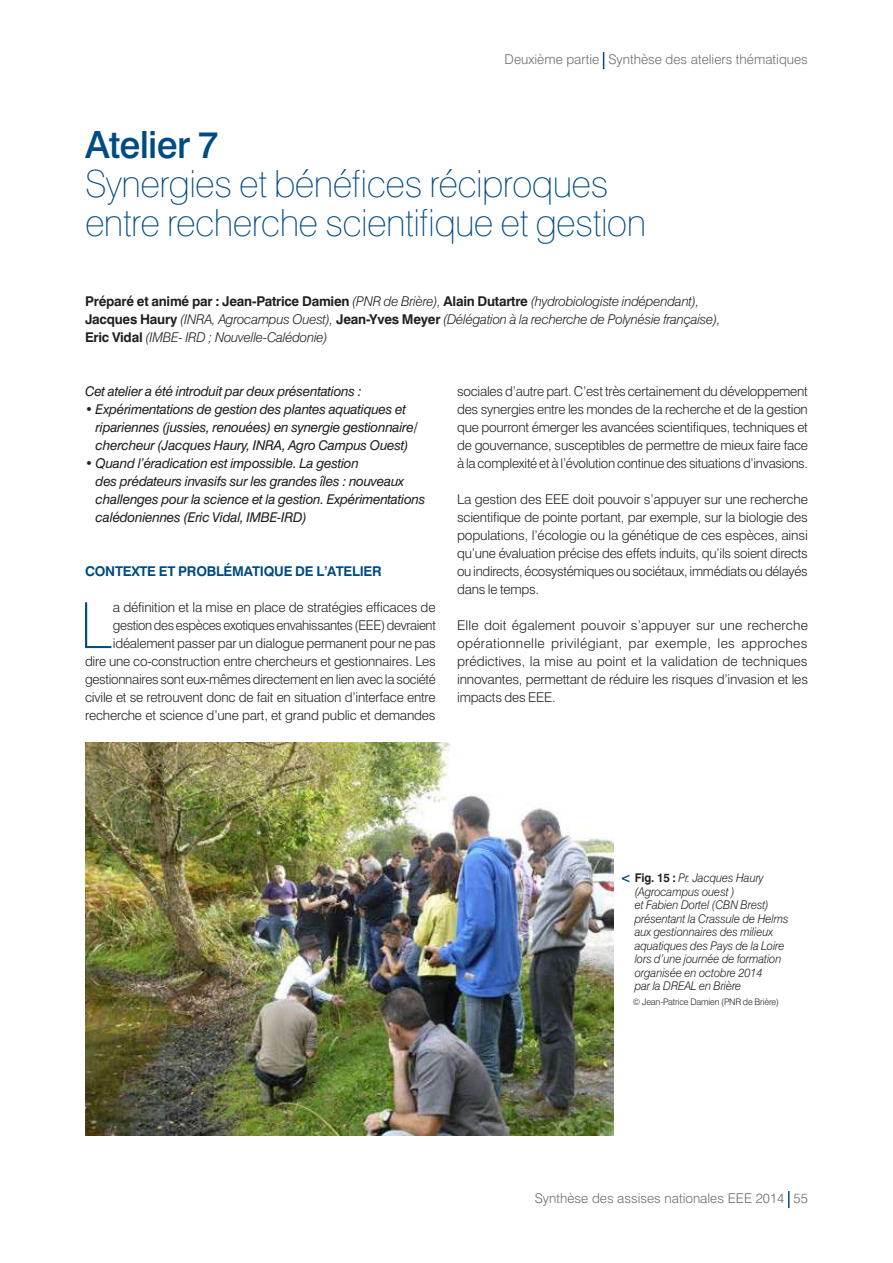
<style>
.page{position:relative;width:893px;height:1263px;background:#fff}
.page>*{position:absolute;margin:0;border:0;box-sizing:border-box;transform-origin:0 0}
.t1{font:100 63.6px "Swiss 721 BT";color:#004b82}
.t2{font:100 37.5px/39px "Swiss 721 BT";letter-spacing:-.02em;color:#004b82}
.t3{font:500 37.5px "Swiss 721 BT";letter-spacing:-.02em;color:#004b82}
.t4{font:300 13.5px/18px "Swiss 721 BT";letter-spacing:-.02em;color:#231f20;text-align:justify}
.t5{font:italic 13.5px/18px "Swiss 721 BT";letter-spacing:-.02em;color:#231f20}
.t6{font:italic 300 13.5px/18px "Swiss 721 BT";letter-spacing:-.02em;color:#231f20}
.t7{font:300 13.5px "Swiss 721 BT";color:#6c6d70}
.t8{font:700 13.5px "Swiss 721 BT";letter-spacing:-.02em;color:#004b82}
.t9{font:italic 300 12px/13.5px "Swiss 721 BT";letter-spacing:-.01em;color:#231f20;scale:.95 1}
.t10{font:300 9px "Swiss 721 BT";letter-spacing:-.02em;color:#231f20}
.s1{font-weight:700;font-style:normal}
</style>
<div class="page">
<svg style="left:788px;top:1191px;width:2px;height:17px"></svg>
<svg style="left:603px;top:52px;width:1px;height:17px"></svg>
<img style="left:85px;top:743px;width:528px;height:392px">
<svg style="left:622px;top:875px;width:7px;height:7px"></svg>
<p class="t7" style="left:505px;top:51px;width:305px">Deuxième partie Synthèse des ateliers thématiques</p>
<h2 class="t3" style="left:85px;top:122px;width:135px">Atelier 7</h2>
<h2 class="t2" style="left:85px;top:164px;width:563px">Synergies et bénéfices réciproques entre recherche scientifique et gestion</h2>
<p class="t6" style="left:85px;top:292px;width:637px"><span class="s1">Préparé et animé par : Jean-Patrice Damien</span> (PNR de Brière), <span class="s1">Alain Dutartre</span> (hydrobiologiste indépendant),<br><span class="s1">Jacques Haury</span> (INRA, Agrocampus Ouest), <span class="s1">Jean-Yves Meyer</span> (Délégation à la recherche de Polynésie française),<br><span class="s1">Eric Vidal</span> (IMBE- IRD ; Nouvelle-Calédonie)</p>
<p class="t5" style="left:85px;top:382px;width:278px">Cet atelier a été introduit par deux présentations :</p>
<p class="t5" style="left:96px;top:400px;width:324px;text-indent:-11px">• Expérimentations de gestion des plantes aquatiques et ripariennes (jussies, renouées) en synergie gestionnaire/ chercheur (Jacques Haury, INRA, Agro Campus Ouest)</p>
<p class="t5" style="left:96px;top:454px;width:331px;text-indent:-11px">• Quand l’éradication est impossible. La gestion<br>des prédateurs invasifs sur les grandes îles : nouveaux challenges pour la science et la gestion. Expérimentations calédoniennes (Eric Vidal, IMBE-IRD)</p>
<p class="t8" style="left:85px;top:563px;width:298px">CONTEXTE ET PROBLÉMATIQUE DE L’ATELIER</p>
<h1 class="t1" style="left:80px;top:587px;width:34px">L</h1>
<p class="t4" style="left:85px;top:598px;width:352px;text-align:right">a définition et la mise en place de stratégies efficaces de gestion des espèces exotiques envahissantes (EEE) devraient idéalement passer par un dialogue permanent pour ne pas<br>dire une co-construction entre chercheurs et gestionnaires. Les gestionnaires sont eux-mêmes directement en lien avec la société civile et se retrouvent donc de fait en situation d’interface entre recherche et science d’une part, et grand public et demandes</p>
<p class="t4" style="left:457px;top:382px;width:352px">sociales d’autre part. C’est très certainement du développement des synergies entre les mondes de la recherche et de la gestion que pourront émerger les avancées scientifiques, techniques et de gouvernance, susceptibles de permettre de mieux faire face à la complexité et à l’évolution continue des situations d’invasions.</p>
<p class="t4" style="left:457px;top:490px;width:352px">La gestion des EEE doit pouvoir s’appuyer sur une recherche scientifique de pointe portant, par exemple, sur la biologie des populations, l’écologie ou la génétique de ces espèces, ainsi qu’une évaluation précise des effets induits, qu’ils soient directs ou indirects, écosystémiques ou sociétaux, immédiats ou délayés dans le temps.</p>
<p class="t4" style="left:457px;top:616px;width:352px">Elle doit également pouvoir s’appuyer sur une recherche opérationnelle privilégiant, par exemple, les approches prédictives, la mise au point et la validation de techniques innovantes, permettant de réduire les risques d’invasion et les impacts des EEE.</p>
<p class="t9" style="left:635px;top:871px;width:163px"><span class="s1">Fig. 15 :</span> Pr. Jacques Haury (Agrocampus ouest )<br>et Fabien Dortel (CBN Brest) présentant la Crassule de Helms aux gestionnaires des milieux aquatiques des Pays de la Loire lors d’une journée de formation organisée en octobre 2014<br>par la DREAL en Brière</p>
<p class="t10" style="left:633px;top:997px;width:148px">© Jean-Patrice Damien (PNR de Brière)</p>
<p class="t7" style="left:535px;top:1190px;width:275px">Synthèse des assises nationales EEE 2014 55</p>
</div>
